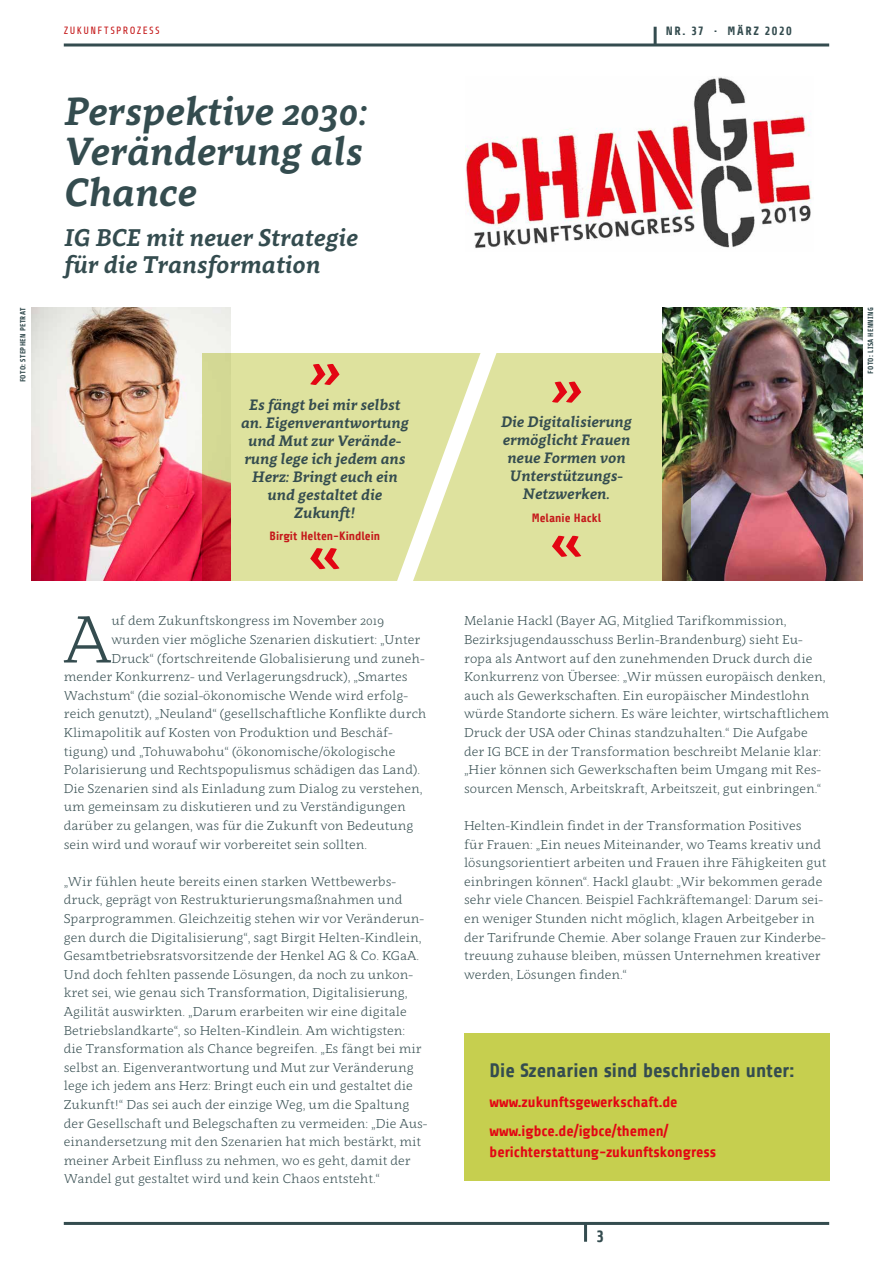
<style>
.page{position:relative;width:893px;height:1263px;background:#fff}
.page>*{position:absolute;margin:0;border:0;box-sizing:border-box;transform-origin:0 0}
.t1{font:300 65.85px "Clavo";color:#344c4f}
.t2{font:italic 700 39px/40.5px "Clavo";color:#344c4f}
.t3{font:italic 700 24px/27px "Clavo";color:#344c4f}
.t4{font:700 19.5px "Share";color:#344c4f}
.t5{font:700 16.5px "Share";color:#344c4f}
.t6{font:italic 700 15px/18px "Clavo";color:#344c4f;text-align:center}
.t7{font:700 15px/29.5px "Share";color:#e30613}
.t8{font:300 12.75px/18.6px "Clavo";color:#344c4f}
.t9{font:700 12px "Share";color:#c51a1b}
.t10{font:700 12px "Share";letter-spacing:.12em;color:#344c4f}
.t11{font:10.5px "Share";letter-spacing:.135em;color:#c51a1b}
.t12{font:700 7.5px "Share";letter-spacing:.035em;color:#344c4f}
</style>
<div class="page">
<img style="left:31px;top:307px;width:200px;height:273px">
<img style="left:663px;top:308px;width:199px;height:272px">
<img style="left:465px;top:77px;width:347px;height:172px">
<div style="left:203px;top:353px;width:261px;height:227px;background:#dee29e"></div>
<svg style="left:518px;top:353px;width:172px;height:227px;fill:#dee29e"></svg>
<div style="left:464px;top:1033px;width:365px;height:147px;background:#c6cf4f"></div>
<hr style="left:0;top:133px;width:1px;height:74px;background:#dee29e">
<svg style="left:375px;top:353px;width:143px;height:228px"></svg>
<svg style="left:552px;top:382px;width:29px;height:21px"></svg>
<svg style="left:552px;top:536px;width:29px;height:21px"></svg>
<svg style="left:310px;top:364px;width:30px;height:21px"></svg>
<svg style="left:310px;top:548px;width:30px;height:21px"></svg>
<hr style="left:64px;top:1222px;width:765px;height:3px;background:#344c4f">
<hr style="left:584px;top:1222px;width:3px;height:20px;background:#344c4f">
<hr style="left:64px;top:44px;width:765px;height:3px;background:#344c4f">
<hr style="left:654px;top:27px;width:3px;height:19px;background:#344c4f">
<p class="t11" style="left:64px;top:25px;width:97px">ZUKUNFTSPROZESS</p>
<p class="t10" style="left:666px;top:24px;width:127px">NR. 37 · MÄRZ 2020</p>
<h2 class="t2" style="left:64px;top:90px;width:305px">Perspektive 2030:<br>Veränderung als<br>Chance</h2>
<h3 class="t3" style="left:64px;top:224px;width:295px">IG BCE mit neuer Strategie für die Transformation</h3>
<p class="t12" style="left:19px;top:382px;width:76px;rotate:-90deg">FOTO: STEPHEN PETRAT</p>
<p class="t12" style="left:867px;top:374px;width:68px;rotate:-90deg">FOTO: LISA HENNING</p>
<p class="t6" style="left:241px;top:395px;width:169px">Es fängt bei mir selbst an. Eigenverantwortung und Mut zur Verände&shy;rung lege ich jedem ans<br>Herz: Bringt euch ein und gestaltet die<br>Zukunft!</p>
<p class="t9" style="left:269px;top:530px;width:112px">Birgit Helten-Kindlein</p>
<h1 class="t1" style="left:63px;top:594px;width:50px">A</h1>
<p class="t8" style="left:111px;top:611px;width:274px">uf dem Zukunftskongress im November 2019</p>
<p class="t8" style="left:111px;top:630px;width:310px">wurden vier mögliche Szenarien diskutiert: „Unter</p>
<p class="t8" style="left:111px;top:648px;width:315px">Druck“ (fortschreitende Globalisierung und zuneh-</p>
<p class="t8" style="left:64px;top:667px;width:345px">mender Konkurrenz- und Verlagerungsdruck), „Smartes</p>
<p class="t8" style="left:64px;top:685px;width:346px">Wachstum“ (die sozial-ökonomische Wende wird erfolg-</p>
<p class="t8" style="left:64px;top:704px;width:364px">reich genutzt), „Neuland“ (gesellschaftliche Konflikte durch</p>
<p class="t8" style="left:64px;top:723px;width:331px">Klimapolitik auf Kosten von Produktion und Beschäf-</p>
<p class="t8" style="left:64px;top:741px;width:333px">tigung) und „Tohuwabohu“ (ökonomische/ökologische</p>
<p class="t8" style="left:64px;top:760px;width:358px">Polarisierung und Rechtspopulismus schädigen das Land).</p>
<p class="t8" style="left:64px;top:778px;width:360px">Die Szenarien sind als Einladung zum Dialog zu verstehen,</p>
<p class="t8" style="left:64px;top:797px;width:344px">um gemeinsam zu diskutieren und zu Verständigungen</p>
<p class="t8" style="left:64px;top:816px;width:351px">darüber zu gelangen, was für die Zukunft von Bedeutung</p>
<p class="t8" style="left:64px;top:834px;width:305px">sein wird und worauf wir vorbereitet sein sollten.</p>
<p class="t8" style="left:64px;top:871px;width:365px">„Wir fühlen heute bereits einen starken Wettbewerbs&shy;druck, geprägt von Restrukturierungsmaßnahmen und Sparprogrammen. Gleichzeitig stehen wir vor Veränderun&shy;gen durch die Digitalisierung“, sagt Birgit Helten-Kindlein, Gesamtbetriebsratsvorsitzende der Henkel AG &amp; Co. KGaA.<br>Und doch fehlten passende Lösungen, da noch zu unkon&shy;kret sei, wie genau sich Transformation, Digitalisierung, Agilität auswirkten. „Darum erarbeiten wir eine digitale Betriebslandkarte“, so Helten-Kindlein. Am wichtigsten:<br>die Transformation als Chance begreifen. „Es fängt bei mir selbst an. Eigenverantwortung und Mut zur Veränderung lege ich jedem ans Herz: Bringt euch ein und gestaltet die Zukunft!“ Das sei auch der einzige Weg, um die Spaltung der Gesellschaft und Belegschaften zu vermeiden: „Die Aus&shy;einandersetzung mit den Szenarien hat mich bestärkt, mit meiner Arbeit Einfluss zu nehmen, wo es geht, damit der Wandel gut gestaltet wird und kein Chaos entsteht.“</p>
<p class="t6" style="left:501px;top:412px;width:132px">Die Digitalisierung ermöglicht Frauen neue Formen von<br>Unterstützungs-<br>Netzwerken.</p>
<p class="t9" style="left:532px;top:511px;width:71px">Melanie Hackl</p>
<p class="t8" style="left:464px;top:611px;width:367px">Melanie Hackl (Bayer AG, Mitglied Tarifkommission, Bezirksjugendausschuss Berlin-Brandenburg) sieht Eu&shy;ropa als Antwort auf den zunehmenden Druck durch die Konkurrenz von Übersee: „Wir müssen europäisch denken, auch als Gewerkschaften. Ein europäischer Mindestlohn würde Standorte sichern. Es wäre leichter, wirtschaftlichem Druck der USA oder Chinas standzuhalten.“ Die Aufgabe der IG BCE in der Transformation beschreibt Melanie klar: „Hier können sich Gewerkschaften beim Umgang mit Res&shy;sourcen Mensch, Arbeitskraft, Arbeitszeit, gut einbringen.“</p>
<p class="t8" style="left:464px;top:816px;width:364px">Helten-Kindlein findet in der Transformation Positives<br>für Frauen: „Ein neues Miteinander, wo Teams kreativ und lösungsorientiert arbeiten und Frauen ihre Fähigkeiten gut einbringen können“. Hackl glaubt: „Wir bekommen gerade sehr viele Chancen. Beispiel Fachkräftemangel: Darum sei&shy;en weniger Stunden nicht möglich, klagen Arbeitgeber in der Tarifrunde Chemie. Aber solange Frauen zur Kinderbe&shy;treuung zuhause bleiben, müssen Unternehmen kreativer werden, Lösungen finden.“</p>
<h3 class="t4" style="left:490px;top:1060px;width:306px">Die Szenarien sind beschrieben unter:</h3>
<p class="t7" style="left:490px;top:1087px;width:190px">www.zukunftsgewerkschaft.de www.igbce.de/igbce/themen/</p>
<p class="t7" style="left:490px;top:1137px;width:228px">berichterstattung-zukunftskongress</p>
<p class="t5" style="left:596px;top:1227px;width:9px">3</p>
</div>
